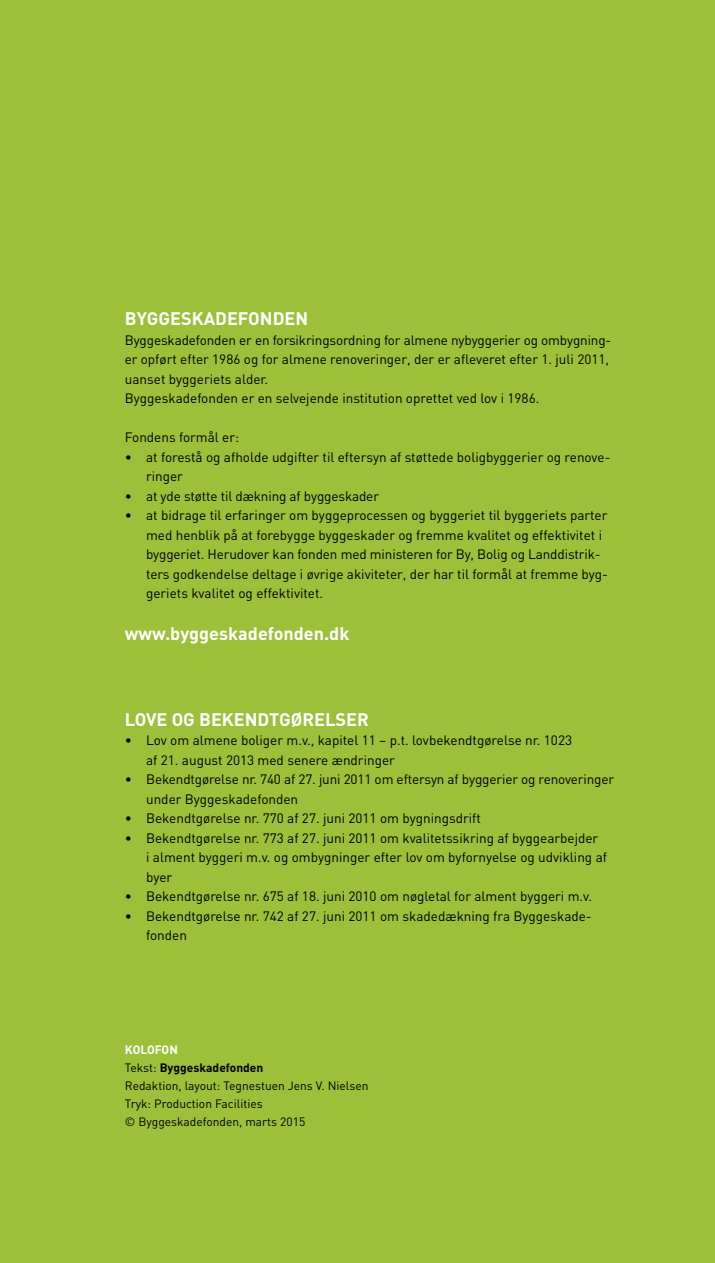
<style>
.page{position:relative;width:715px;height:1263px;background:#fff}
.page>*{position:absolute;margin:0;border:0;box-sizing:border-box;transform-origin:0 0}
.t1{font:700 18px "DIN";color:#fff}
.t2{font:13.5px/19.5px "DIN";color:#000}
.t3{font:12px/18px "DIN";color:#000}
.s1{font-weight:700;color:#fff}
.s2{font-weight:700}
</style>
<div class="page">
<div style="left:0;top:0;width:714px;height:1263px;background:#9cc039"></div>
<h1 class="t1" style="left:125px;top:307px;width:185px">BYGGESKADEFONDEN</h1>
<p class="t2" style="left:125px;top:330px;width:488px">Byggeskadefonden er en forsikringsordning for almene nybyggerier og ombygning&shy;er opført efter 1986 og for almene renoveringer, der er afleveret efter 1. juli 2011, uanset byggeriets alder.<br>Byggeskadefonden er en selvejende institution oprettet ved lov i 1986.</p>
<p class="t2" style="left:125px;top:427px;width:116px">Fondens formål er:</p>
<p class="t2" style="left:146px;top:447px;width:465px;text-indent:-21px">• at forestå og afholde udgifter til eftersyn af støttede boligbyggerier og renove&shy;ringer</p>
<p class="t2" style="left:125px;top:486px;width:255px">• at yde støtte til dækning af byggeskader</p>
<p class="t2" style="left:146px;top:505px;width:463px;text-indent:-21px">• at bidrage til erfaringer om byggeprocessen og byggeriet til byggeriets parter med henblik på at forebygge byggeskader og fremme kvalitet og effektivitet i byggeriet. Herudover kan fonden med ministeren for By, Bolig og Landdistrik&shy;ters godkendelse deltage i øvrige akiviteter, der har til formål at fremme byg&shy;geriets kvalitet og effektivitet.</p>
<h1 class="t1" style="left:125px;top:621px;width:226px">WWW.BYGGESKADEFONDEN.DK</h1>
<h1 class="t1" style="left:125px;top:708px;width:245px">LOVE OG BEKENDTGØRELSER</h1>
<p class="t2" style="left:146px;top:730px;width:427px;text-indent:-21px">• Lov om almene boliger m.v., kapitel 11 – p.t. lovbekendtgørelse nr. 1023 af 21. august 2013 med senere ændringer</p>
<p class="t2" style="left:146px;top:769px;width:469px;text-indent:-21px">• Bekendtgørelse nr. 740 af 27. juni 2011 om eftersyn af byggerier og renoveringer under Byggeskadefonden</p>
<p class="t2" style="left:125px;top:808px;width:357px">• Bekendtgørelse nr. 770 af 27. juni 2011 om bygningsdrift</p>
<p class="t2" style="left:146px;top:828px;width:462px;text-indent:-21px">• Bekendtgørelse nr. 773 af 27. juni 2011 om kvalitetssikring af byggearbejder<br>i alment byggeri m.v. og ombygninger efter lov om byfornyelse og udvikling af byer</p>
<p class="t2" style="left:125px;top:886px;width:468px">• Bekendtgørelse nr. 675 af 18. juni 2010 om nøgletal for alment byggeri m.v.</p>
<p class="t2" style="left:146px;top:906px;width:447px;text-indent:-21px">• Bekendtgørelse nr. 742 af 27. juni 2011 om skadedækning fra Byggeskade&shy;fonden</p>
<p class="t3" style="left:125px;top:1041px;width:245px"><span class="s1">KOLOFON<br></span>Tekst: <span class="s2">BYGGESKADEFONDEN<br></span>Redaktion, layout: Tegnestuen Jens V. Nielsen<br>Tryk: Production Facilities<br>© Byggeskadefonden, marts 2015</p>
</div>
